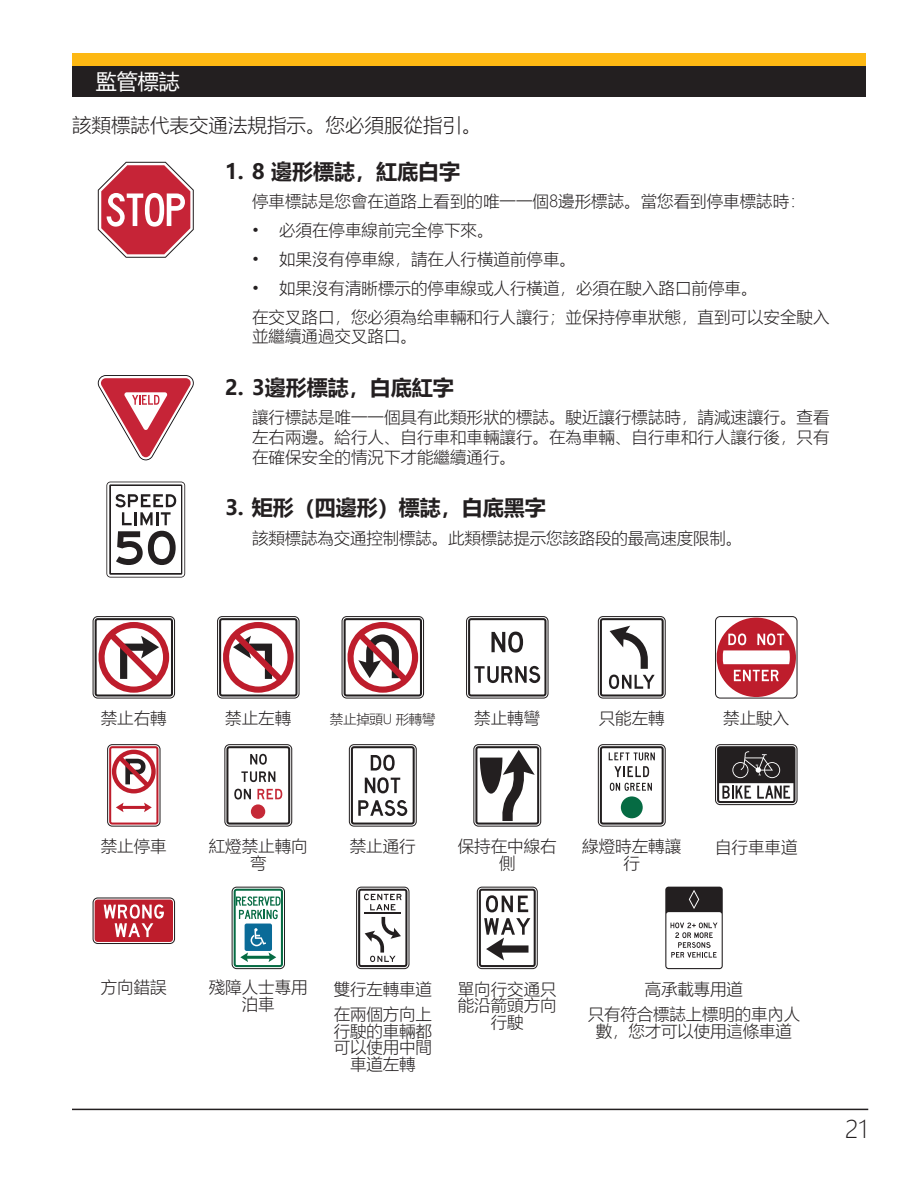
<style>
.page{position:relative;width:918px;height:1188px;background:#fff}
.page>*{position:absolute;margin:0;border:0;box-sizing:border-box;transform-origin:0 0}
.t1{font:300 24px "Microsoft Ya Hei";color:#231f20}
.Subsection_Numbers{font:700 21px "Microsoft Ya Hei";color:#231f20}
.Traffic_Signs_-_Subheader{font:21px "Microsoft Ya Hei";color:#fff}
.Signs_Subheader_Text{font:300 19.5px "Microsoft Ya Hei";color:#231f20}
.Traffic_Signs{font:300 16.5px/16.5px "Microsoft Ya Hei";color:#231f20;text-align:center}
.t2{font:300 13.5px "Microsoft Ya Hei";letter-spacing:-.02em;color:#231f20}
</style>
<div class="page">
<hr style="left:72px;top:1109px;width:796px;height:1px;background:#231f20">
<svg style="left:98px;top:162px;width:96px;height:96px"></svg>
<svg style="left:98px;top:375px;width:96px;height:85px"></svg>
<svg style="left:106px;top:482px;width:79px;height:96px"></svg>
<svg style="left:107px;top:482px;width:77px;height:95px"></svg>
<div style="left:109px;top:484px;width:73px;height:91px;background:#231f20"></div>
<div style="left:111px;top:486px;width:70px;height:87px;background:#fff"></div>
<svg style="left:115px;top:494px;width:61px;height:31px"></svg>
<svg style="left:116px;top:531px;width:60px;height:34px"></svg>
<div style="left:72px;top:53px;width:794px;height:16px;background:#fdb813"></div>
<div style="left:72px;top:66px;width:794px;height:30px;background:#231f20"></div>
<svg style="left:93px;top:616px;width:82px;height:83px"></svg>
<svg style="left:94px;top:617px;width:80px;height:81px"></svg>
<svg style="left:95px;top:618px;width:78px;height:79px"></svg>
<div style="left:97px;top:620px;width:74px;height:74px;background:#fff"></div>
<svg style="left:95px;top:622px;width:74px;height:71px"></svg>
<svg style="left:217px;top:616px;width:83px;height:83px"></svg>
<svg style="left:218px;top:617px;width:81px;height:81px"></svg>
<svg style="left:219px;top:618px;width:79px;height:79px"></svg>
<div style="left:221px;top:620px;width:74px;height:74px;background:#fff"></div>
<svg style="left:220px;top:622px;width:74px;height:71px"></svg>
<svg style="left:342px;top:616px;width:82px;height:83px"></svg>
<svg style="left:343px;top:617px;width:80px;height:81px"></svg>
<svg style="left:344px;top:618px;width:78px;height:79px"></svg>
<div style="left:346px;top:620px;width:74px;height:74px;background:#fff"></div>
<svg style="left:344px;top:622px;width:74px;height:71px"></svg>
<svg style="left:466px;top:616px;width:83px;height:83px"></svg>
<svg style="left:467px;top:617px;width:81px;height:81px"></svg>
<svg style="left:468px;top:618px;width:78px;height:79px"></svg>
<div style="left:470px;top:620px;width:74px;height:74px;background:#fff"></div>
<svg style="left:492px;top:632px;width:31px;height:21px"></svg>
<svg style="left:474px;top:666px;width:66px;height:17px"></svg>
<svg style="left:598px;top:616px;width:68px;height:83px"></svg>
<svg style="left:599px;top:617px;width:66px;height:81px"></svg>
<svg style="left:600px;top:618px;width:64px;height:79px"></svg>
<div style="left:602px;top:620px;width:60px;height:74px;background:#fff"></div>
<svg style="left:610px;top:626px;width:38px;height:43px"></svg>
<svg style="left:609px;top:675px;width:46px;height:14px"></svg>
<svg style="left:715px;top:616px;width:83px;height:83px"></svg>
<svg style="left:716px;top:617px;width:81px;height:81px"></svg>
<svg style="left:715px;top:618px;width:81px;height:79px"></svg>
<svg style="left:107px;top:744px;width:54px;height:83px"></svg>
<svg style="left:108px;top:745px;width:51px;height:81px"></svg>
<svg style="left:109px;top:746px;width:49px;height:79px"></svg>
<div style="left:111px;top:748px;width:45px;height:75px;background:#fff"></div>
<svg style="left:116px;top:803px;width:36px;height:9px"></svg>
<svg style="left:112px;top:750px;width:44px;height:43px"></svg>
<svg style="left:224px;top:744px;width:68px;height:83px"></svg>
<svg style="left:225px;top:745px;width:66px;height:81px"></svg>
<svg style="left:226px;top:746px;width:64px;height:79px"></svg>
<div style="left:228px;top:748px;width:60px;height:75px;background:#fff"></div>
<svg style="left:250px;top:754px;width:17px;height:11px"></svg>
<svg style="left:241px;top:771px;width:34px;height:11px"></svg>
<svg style="left:234px;top:789px;width:17px;height:11px"></svg>
<svg style="left:257px;top:789px;width:25px;height:10px"></svg>
<div style="left:251px;top:804px;width:14px;height:15px;background:#c52937;border-radius:50%"></div>
<svg style="left:349px;top:744px;width:68px;height:83px"></svg>
<svg style="left:350px;top:745px;width:66px;height:81px"></svg>
<div style="left:351px;top:746px;width:64px;height:79px;background:#231f20;border-radius:3px"></div>
<div style="left:353px;top:748px;width:60px;height:75px;background:#fff"></div>
<svg style="left:371px;top:755px;width:24px;height:16px"></svg>
<svg style="left:365px;top:777px;width:35px;height:16px"></svg>
<svg style="left:358px;top:800px;width:49px;height:16px"></svg>
<svg style="left:473px;top:744px;width:68px;height:83px"></svg>
<svg style="left:474px;top:745px;width:66px;height:81px"></svg>
<svg style="left:475px;top:746px;width:64px;height:79px"></svg>
<div style="left:477px;top:748px;width:60px;height:75px;background:#fff"></div>
<svg style="left:480px;top:750px;width:55px;height:71px"></svg>
<svg style="left:598px;top:744px;width:68px;height:83px"></svg>
<svg style="left:599px;top:745px;width:66px;height:81px"></svg>
<div style="left:600px;top:746px;width:64px;height:79px;background:linear-gradient(to bottom,#231f20,#231f20);border-radius:3px"></div>
<div style="left:602px;top:748px;width:60px;height:75px;background:#fff"></div>
<svg style="left:609px;top:752px;width:46px;height:8px"></svg>
<svg style="left:610px;top:783px;width:42px;height:8px"></svg>
<svg style="left:614px;top:766px;width:35px;height:11px"></svg>
<div style="left:621px;top:796px;width:22px;height:22px;background:#066b43;border-radius:50%"></div>
<svg style="left:715px;top:744px;width:83px;height:61px"></svg>
<svg style="left:716px;top:745px;width:81px;height:59px"></svg>
<div style="left:717px;top:746px;width:78px;height:57px;background:#231f20;border-radius:3px"></div>
<svg style="left:719px;top:751px;width:74px;height:50px"></svg>
<svg style="left:93px;top:897px;width:82px;height:47px"></svg>
<svg style="left:94px;top:899px;width:80px;height:44px"></svg>
<div style="left:95px;top:900px;width:78px;height:42px;background:#be1d2c;border-radius:3px"></div>
<svg style="left:104px;top:904px;width:60px;height:33px"></svg>
<svg style="left:232px;top:887px;width:53px;height:82px"></svg>
<svg style="left:233px;top:888px;width:51px;height:80px"></svg>
<div style="left:234px;top:889px;width:49px;height:78px;background:linear-gradient(to right,#10714b,#0f704a);border-radius:3px"></div>
<div style="left:236px;top:891px;width:45px;height:74px;background:#fff"></div>
<svg style="left:240px;top:952px;width:36px;height:10px"></svg>
<svg style="left:236px;top:896px;width:45px;height:23px"></svg>
<div style="left:245px;top:924px;width:27px;height:27px;background:#0a6b98;border-radius:2px"></div>
<svg style="left:251px;top:928px;width:15px;height:18px"></svg>
<svg style="left:356px;top:887px;width:54px;height:82px"></svg>
<svg style="left:357px;top:888px;width:51px;height:80px"></svg>
<div style="left:358px;top:889px;width:49px;height:78px;background:linear-gradient(to right,#2b2728,#2c2829);border-radius:3px"></div>
<div style="left:360px;top:891px;width:45px;height:74px;background:#fff"></div>
<svg style="left:364px;top:894px;width:38px;height:16px"></svg>
<svg style="left:365px;top:917px;width:36px;height:45px"></svg>
<hr style="left:365px;top:913px;width:36px;height:1px;background:#231f20">
<svg style="left:477px;top:887px;width:61px;height:82px"></svg>
<svg style="left:478px;top:888px;width:59px;height:80px"></svg>
<div style="left:479px;top:889px;width:57px;height:78px;background:linear-gradient(to right,#2c2829,#2b2728);border-radius:3px"></div>
<div style="left:481px;top:891px;width:53px;height:74px;background:#fff"></div>
<svg style="left:486px;top:895px;width:42px;height:17px"></svg>
<svg style="left:484px;top:918px;width:46px;height:42px"></svg>
<div style="left:665px;top:887px;width:58px;height:82px;background:#231f20;border-radius:3px"></div>
<div style="left:666px;top:912px;width:56px;height:56px;background:#fff;border-radius:2px"></div>
<svg style="left:689px;top:890px;width:10px;height:19px"></svg>
<svg style="left:671px;top:923px;width:47px;height:35px"></svg>
<p class="Traffic_Signs_-_Subheader" style="left:96px;top:67px;width:86px">監管標誌</p>
<p class="Signs_Subheader_Text" style="left:72px;top:112px;width:411px">該類標誌代表交通法規指示。您必須服從指引。</p>
<p class="Subsection_Numbers" style="left:225px;top:156px;width:237px">1. 8 邊形標誌，紅底白字</p>
<p class="Traffic_Signs" style="left:252px;top:193px;width:555px">停車標誌是您會在道路上看到的唯一一個8邊形標誌。當您看到停車標誌時：</p>
<p class="Traffic_Signs" style="left:252px;top:222px;width:243px">• 必須在停車線前完全停下來。</p>
<p class="Traffic_Signs" style="left:252px;top:250px;width:325px">• 如果沒有停車線，請在人行橫道前停車。</p>
<p class="Traffic_Signs" style="left:252px;top:279px;width:507px">• 如果沒有清晰標示的停車線或人行橫道，必須在駛入路口前停車。</p>
<p class="Traffic_Signs" style="left:252px;top:306px;width:579px;line-height:19.8px;text-align:left">在交叉路口，您必須為给車輛和行人讓行；並保持停車狀態，直到可以安全駛入並繼續通過交叉路口。</p>
<p class="Subsection_Numbers" style="left:225px;top:372px;width:230px">2. 3邊形標誌，白底紅字</p>
<p class="Traffic_Signs" style="left:252px;top:407px;width:579px;line-height:19.8px;text-align:justify">讓行標誌是唯一一個具有此類形狀的標誌。駛近讓行標誌時，請減速讓行。查看左右兩邊。給行人、自行車和車輛讓行。在為車輛、自行車和行人讓行後，只有在確保安全的情況下才能繼續通行。</p>
<p class="Subsection_Numbers" style="left:225px;top:493px;width:322px">3. 矩形（四邊形）標誌，白底黑字</p>
<p class="Traffic_Signs" style="left:252px;top:529px;width:492px">該類標誌為交通控制標誌。此類標誌提示您該路段的最高速度限制。</p>
<p class="Traffic_Signs" style="left:101px;top:710px;width:67px">禁止右轉</p>
<p class="Traffic_Signs" style="left:225px;top:710px;width:67px">禁止左轉</p>
<p class="t2" style="left:330px;top:710px;width:107px">禁止掉頭U 形轉彎</p>
<p class="Traffic_Signs" style="left:474px;top:710px;width:67px">禁止轉彎</p>
<p class="Traffic_Signs" style="left:599px;top:710px;width:67px">只能左轉</p>
<p class="Traffic_Signs" style="left:723px;top:710px;width:67px">禁止駛入</p>
<p class="Traffic_Signs" style="left:101px;top:838px;width:67px">禁止停車</p>
<p class="Traffic_Signs" style="left:209px;top:838px;width:100px">紅燈禁止轉向弯</p>
<p class="Traffic_Signs" style="left:350px;top:838px;width:67px">禁止通行</p>
<p class="Traffic_Signs" style="left:458px;top:838px;width:100px">保持在中線右側</p>
<p class="Traffic_Signs" style="left:582px;top:838px;width:100px">綠燈時左轉讓行</p>
<p class="Traffic_Signs" style="left:715px;top:839px;width:84px">自行車車道</p>
<p class="Traffic_Signs" style="left:101px;top:978px;width:67px">方向錯誤</p>
<p class="Traffic_Signs" style="left:209px;top:979px;width:100px">殘障人士專用泊車</p>
<p class="Traffic_Signs" style="left:334px;top:980px;width:100px">雙行左轉車道</p>
<p class="Traffic_Signs" style="left:334px;top:1006px;width:100px">在兩個方向上行駛的車輛都可以使用中間車道左轉</p>
<p class="Traffic_Signs" style="left:458px;top:980px;width:100px">單向行交通只能沿箭頭方向行駛</p>
<p class="Traffic_Signs" style="left:645px;top:980px;width:100px">高承載專用道</p>
<p class="Traffic_Signs" style="left:588px;top:1006px;width:214px">只有符合標誌上標明的車內人數，您才可以使用這條車道</p>
<h1 class="t1" style="left:845px;top:1114px;width:24px">21</h1>
</div>
